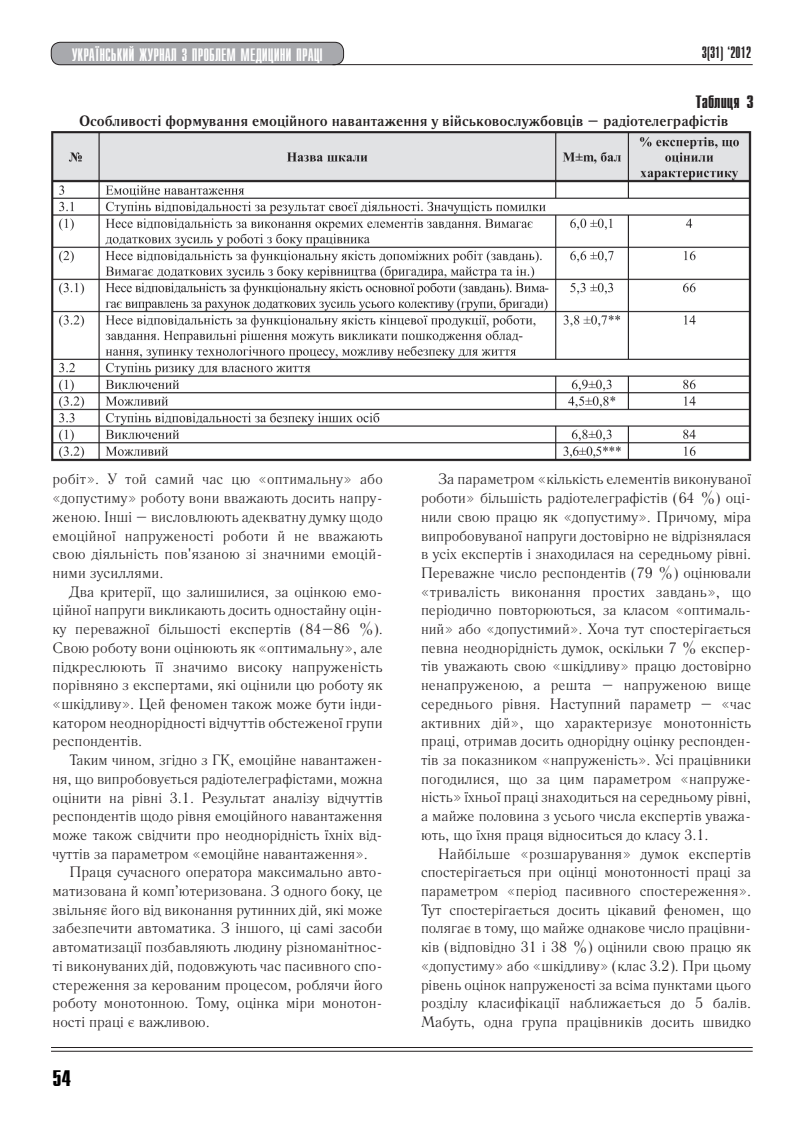
<style>
.page{position:relative;width:808px;height:1127px;background:#fff}
.page>*{position:absolute;margin:0;border:0;box-sizing:border-box;transform-origin:0 0}
.t1{font:22.5px "Compact C Bold Cyrillic";color:#000}
.t2{font:18px "Compact C";color:#fff}
.t3{font:18px "Compact C Bold Cyrillic";color:#231f20}
.t4{font:16.5px "Compact C";color:#231f20}
.t5{font:15px/18.8px "Literaturnaya C";color:#231f20;text-align:justify}
.t6{font:700 15px "Literaturnaya C";color:#231f20}
</style>
<div class="page">
<div style="left:51px;top:42px;width:293px;height:23px;background:#a8a9ad;border-radius:9px"></div>
<div style="left:51px;top:42px;width:293px;height:23px;border:1px solid #231f20;border-radius:9px"></div>
<hr style="left:332px;top:64px;width:421px;height:1px;background:#231f20">
<svg style="left:51px;top:1050px;width:702px;height:1px"></svg>
<hr style="left:51px;top:1047px;width:702px;height:1px;background:#231f20">
<hr style="left:51px;top:1051px;width:702px;height:1px;background:#231f20">
<img style="left:51px;top:132px;width:701px;height:330px">
<p class="t2" style="left:72px;top:46px;width:253px">УКРАЇНСЬКИЙ ЖУРНАЛ З ПРОБЛЕМ МЕДИЦИНИ ПРАЦІ</p>
<p class="t4" style="left:702px;top:44px;width:51px">3(31) ‘2012</p>
<p class="t3" style="left:695px;top:92px;width:60px">Taблиця 3</p>
<p class="t6" style="left:79px;top:111px;width:651px">Особливості формування емоційного навантаження у військовослужбовців – радіотелеграфістів</p>
<p class="t5" style="left:53px;top:470px;width:332px">робіт». У той самий час цю «оптимальну» або «допустиму» роботу вони вважають досить напру&shy;женою. Інші – висловлюють адекватну думку щодо емоційної напруженості роботи й не вважають свою діяльність пов'язаною зі значними емоцій&shy;ними зусиллями.</p>
<p class="t5" style="left:53px;top:582px;width:332px;text-indent:17px">Два критерії, що залишилися, за оцінкою емо&shy;ційної напруги викликають досить одностайну оцін&shy;ку переважної більшості експертів (84–86 %).<br>Свою роботу вони оцінюють як «оптимальну», але підкреслюють її значимо високу напруженість порівняно з експертами, які оцінили цю роботу як «шкідливу». Цей феномен також може бути інди&shy;катором неоднорідності відчуттів обстеженої групи респондентів.</p>
<p class="t5" style="left:70px;top:751px;width:315px">Таким чином, згідно з ГК, емоційне навантажен-</p>
<p class="t5" style="left:53px;top:769px;width:332px">ня, що випробовується радіотелеграфістами, можна</p>
<p class="t5" style="left:53px;top:788px;width:332px">оцінити на рівні 3.1. Результат аналізу відчуттів</p>
<p class="t5" style="left:53px;top:807px;width:332px">респондентів щодо рівня емоційного навантаження</p>
<p class="t5" style="left:53px;top:825px;width:332px">може також свідчити про неоднорідність їхніх від-</p>
<p class="t5" style="left:53px;top:844px;width:317px">чуттів за параметром «емоційне навантаження».</p>
<p class="t5" style="left:70px;top:863px;width:315px">Праця сучасного оператора максимально авто-</p>
<p class="t5" style="left:53px;top:881px;width:332px">матизована й комп’ютеризована. З одного боку, це</p>
<p class="t5" style="left:53px;top:900px;width:332px">звільняє його від виконання рутинних дій, які може</p>
<p class="t5" style="left:53px;top:919px;width:332px">забезпечити автоматика. З іншого, ці самі засоби</p>
<p class="t5" style="left:53px;top:938px;width:332px">автоматизації позбавляють людину різноманітнос-</p>
<p class="t5" style="left:53px;top:956px;width:332px">ті виконуваних дій, подовжують час пасивного спо-</p>
<p class="t5" style="left:53px;top:975px;width:332px">стереження за керованим процесом, роблячи його</p>
<p class="t5" style="left:53px;top:994px;width:332px">роботу монотонною. Тому, оцінка міри монотон-</p>
<p class="t5" style="left:53px;top:1012px;width:159px">ності праці є важливою.</p>
<h1 class="t1" style="left:53px;top:1067px;width:20px">54</h1>
<p class="t5" style="left:421px;top:470px;width:332px;text-indent:17px">За параметром «кількість елементів виконуваної роботи» більшість радіотелеграфістів (64 %) оці&shy;нили свою працю як «допустиму». Причому, міра випробовуваної напруги достовірно не відрізнялася в усіх експертів і знаходилася на середньому рівні.<br>Переважне число респондентів (79 %) оцінювали «тривалість виконання простих завдань», що періодично повторюються, за класом «оптималь&shy;ний» або «допустимий». Хоча тут спостерігається певна неоднорідність думок, оскільки 7 % експер&shy;тів уважають свою «шкідливу» працю достовірно ненапруженою, а решта – напруженою вище середнього рівня. Наступний параметр – «час активних дій», що характеризує монотонність праці, отримав досить однорідну оцінку респонден&shy;тів за показником «напруженість». Усі працівники погодилися, що за цим параметром «напруже&shy;ність» їхньої праці знаходиться на середньому рівні, а майже половина з усього числа експертів уважа&shy;ють, що їхня праця відноситься до класу 3.1.</p>
<p class="t5" style="left:421px;top:844px;width:332px;text-indent:17px">Найбільше «розшарування» думок експертів спостерігається при оцінці монотонності праці за параметром «період пасивного спостереження».<br>Тут спостерігається досить цікавий феномен, що полягає в тому, що майже однакове число працівни&shy;ків (відповідно 31 і 38 %) оцінили свою працю як «допустиму» або «шкідливу» (клас 3.2). При цьому рівень оцінок напруженості за всіма пунктами цього розділу класифікації наближається до 5 балів.<br>Мабуть, одна група працівників досить швидко</p>
</div>
